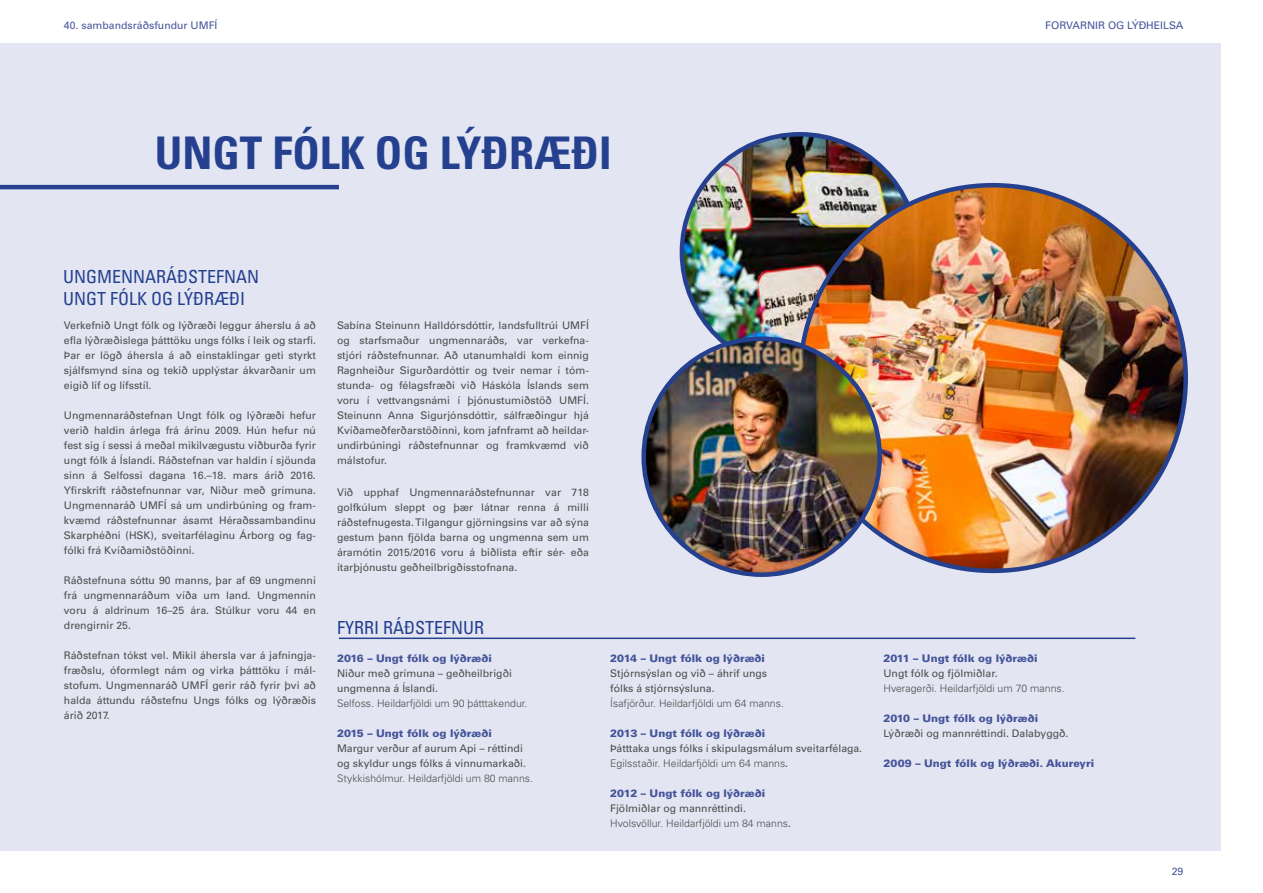
<style>
.page{position:relative;width:1263px;height:893px;background:#fff}
.page>*{position:absolute;margin:0;border:0;box-sizing:border-box;transform-origin:0 0}
.t1{font:700 condensed 45px "Univers LT Std";color:#24408f}
.t2{font:condensed 18px/21.6px "Univers LT Std";color:#24408f}
.t3{font:10.5px/15px "Univers LT Std";color:#4c4c4e;text-align:justify}
.t4{font:300 10.5px/15px "Univers LT Std";color:#4c4c4e}
.t5{font:900 10.5px "Univers LT Std";color:#45549a}
.t6{font:10.5px "Univers LT Std";color:#45549a}
.s1{font-weight:300}
.s2{font-weight:400}
</style>
<div class="page">
<div style="left:0;top:43px;width:1220px;height:807px;background:#e3e6f2"></div>
<hr style="left:0;top:185px;width:339px;height:4px;background:#24408f">
<hr style="left:339px;top:638px;width:796px;height:1px;background:#24408f">
<img style="left:682px;top:134px;width:236px;height:236px;border-radius:118px">
<img style="left:800px;top:185px;width:386px;height:386px;border-radius:193px">
<img style="left:644px;top:339px;width:236px;height:236px;border-radius:118px">
<p class="t6" style="left:64px;top:19px;width:155px">40. sambandsráðsfundur UMFÍ</p>
<p class="t6" style="left:1045px;top:19px;width:140px">FORVARNIR OG LÝÐHEILSA</p>
<h1 class="t1" style="left:155px;top:125px;width:458px">UNGT FÓLK OG LÝÐRÆÐI</h1>
<h2 class="t2" style="left:63px;top:266px;width:198px">UNGMENNARÁÐSTEFNAN<br>UNGT FÓLK OG LÝÐRÆÐI</h2>
<p class="t3" style="left:64px;top:317px;width:253px">Verkefnið Ungt fólk og lýðræði leggur áherslu á að efla lýðræðislega þátttöku ungs fólks í leik og starfi.<br>Þar er lögð áhersla á að einstaklingar geti styrkt sjálfsmynd sína og tekið upplýstar ákvarðanir um eigið líf og lífsstíl.</p>
<p class="t3" style="left:64px;top:408px;width:253px">Ungmennaráðstefnan Ungt fólk og lýðræði hefur verið haldin árlega frá árinu 2009. Hún hefur nú fest sig í sessi á meðal mikilvægustu viðburða fyrir ungt fólk á Íslandi. Ráðstefnan var haldin í sjöunda sinn á Selfossi dagana 16.–18. mars árið 2016.<br>Yfirskrift ráðstefnunnar var, Niður með grímuna.<br>Ungmennaráð UMFÍ sá um undirbúning og fram&shy;kvæmd ráðstefnunnar ásamt Héraðssambandinu Skarphéðni (HSK), sveitarfélaginu Árborg og fag&shy;fólki frá Kvíðamiðstöðinni.</p>
<p class="t3" style="left:64px;top:573px;width:253px">Ráðstefnuna sóttu 90 manns, þar af 69 ungmenni frá ungmennaráðum víða um land. Ungmennin voru á aldrinum 16–25 ára. Stúlkur voru 44 en drengirnir 25.</p>
<p class="t3" style="left:64px;top:648px;width:253px">Ráðstefnan tókst vel. Mikil áhersla var á jafningja&shy;fræðslu, óformlegt nám og virka þátttöku í mál&shy;stofum. Ungmennaráð UMFÍ gerir ráð fyrir þvi að halda áttundu ráðstefnu Ungs fólks og lýðræðis árið 2017.</p>
<p class="t3" style="left:337px;top:317px;width:253px">Sabína Steinunn Halldórsdóttir, landsfulltrúi UMFÍ og starfsmaður ungmennaráðs, var verkefna&shy;stjóri ráðstefnunnar. Að utanumhaldi kom einnig Ragnheiður Sigurðardóttir og tveir nemar í tóm&shy;stunda- og félagsfræði við Háskóla Íslands sem voru í vettvangsnámi í þjónustumiðstöð UMFÍ.<br>Steinunn Anna Sigurjónsdóttir, sálfræðingur hjá Kvíðameðferðarstöðinni, kom jafnframt að heildar&shy;undirbúningi ráðstefnunnar og framkvæmd við málstofur.</p>
<p class="t3" style="left:337px;top:485px;width:253px">Við upphaf Ungmennaráðstefnunnar var 718 golfkúlum sleppt og þær látnar renna á milli ráðstefnugesta. Tilgangur gjörningsins var að sýna gestum þann fjölda barna og ungmenna sem um áramótin 2015/2016 voru á biðlista eftir sér- eða ítarþjónustu geðheilbrigðisstofnana.</p>
<h2 class="t2" style="left:337px;top:617px;width:149px">FYRRI RÁÐSTEFNUR</h2>
<p class="t5" style="left:337px;top:651px;width:156px">2016 – Ungt fólk og lýðræði</p>
<p class="t3" style="left:337px;top:665px;width:177px">Niður með grímuna – geðheilbrigði ungmenna á Íslandi.</p>
<p class="t4" style="left:337px;top:695px;width:192px">Selfoss. Heildarfjöldi um 90 þátttakendur.</p>
<p class="t5" style="left:337px;top:726px;width:156px">2015 – Ungt fólk og lýðræði</p>
<p class="t3" style="left:337px;top:740px;width:191px">Margur verður af aurum Api – réttindi og skyldur ungs fólks á vinnumarkaði.</p>
<p class="t4" style="left:337px;top:770px;width:198px">Stykkishólmur. Heildarfjöldi um 80 manns.</p>
<p class="t5" style="left:610px;top:651px;width:156px">2014 – Ungt fólk og lýðræði</p>
<p class="t3" style="left:610px;top:665px;width:158px">Stjórnsýslan og við – áhrif ungs fólks á stjórnsýsluna.</p>
<p class="t4" style="left:610px;top:695px;width:175px">Ísafjörður. Heildarfjöldi um 64 manns.</p>
<p class="t5" style="left:610px;top:726px;width:157px">2013 – Ungt fólk og lýðræði</p>
<p class="t3" style="left:610px;top:740px;width:253px">Þátttaka ungs fólks í skipulagsmálum sveitarfélaga.<br><span class="s1">Egilsstaðir. Heildarfjöldi um 64 manns</span>.</p>
<p class="t5" style="left:610px;top:786px;width:157px">2012 – Ungt fólk og lýðræði</p>
<p class="t4" style="left:610px;top:800px;width:182px"><span class="s2">Fjölmiðlar og mannréttindi.<br></span>Hvolsvöllur. Heildarfjöldi um 84 manns<span class="s2">.</span></p>
<p class="t5" style="left:883px;top:651px;width:156px">2011 – Ungt fólk og lýðræði</p>
<p class="t3" style="left:883px;top:666px;width:116px">Ungt fólk og fjölmiðlar.</p>
<p class="t4" style="left:883px;top:680px;width:183px">Hveragerði. Heildarfjöldi um 70 manns.</p>
<p class="t5" style="left:883px;top:711px;width:156px">2010 – Ungt fólk og lýðræði</p>
<p class="t3" style="left:883px;top:726px;width:187px">Lýðræði og mannréttindi. Dalabyggð.</p>
<p class="t5" style="left:883px;top:756px;width:212px">2009 – Ungt fólk og lýðræði. Akureyri</p>
<p class="t6" style="left:1172px;top:865px;width:13px">29</p>
</div>
